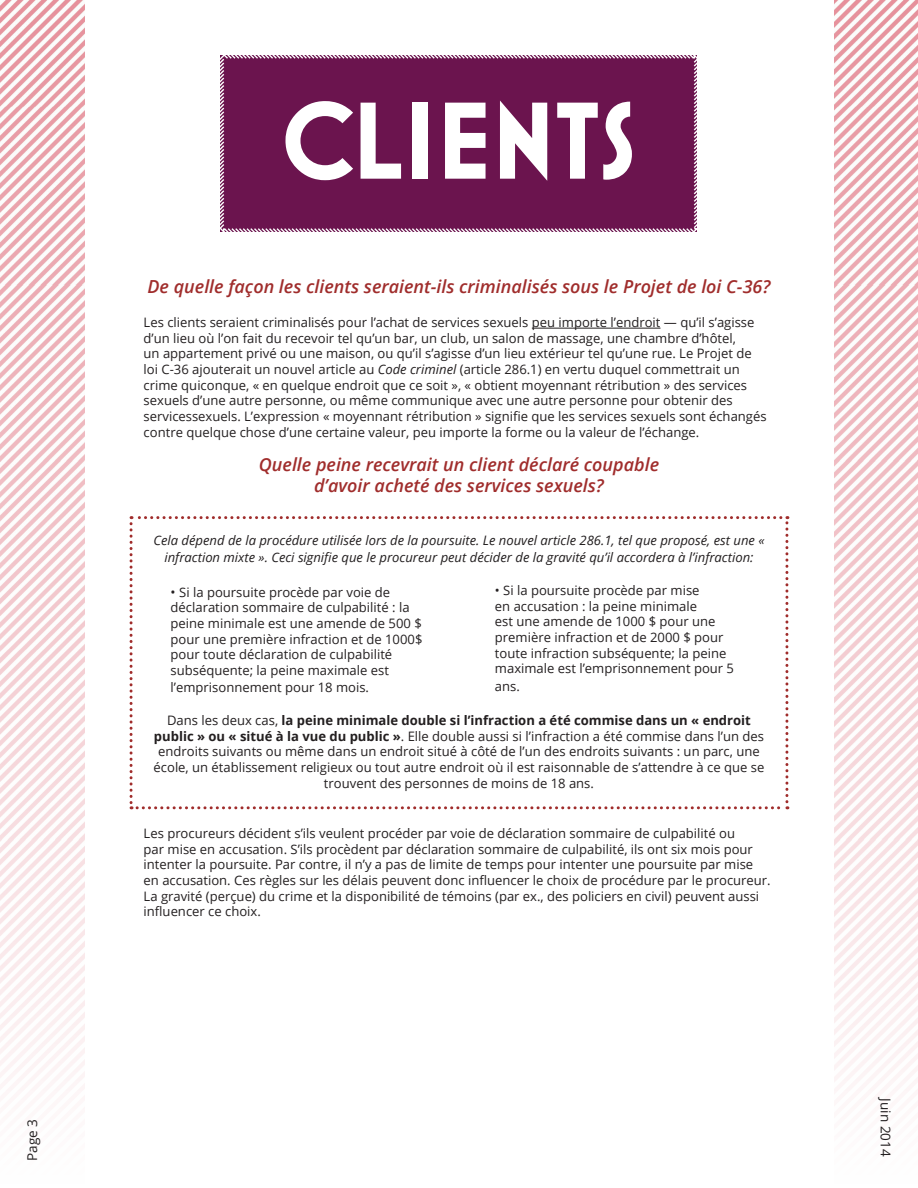
<style>
.page{position:relative;width:918px;height:1188px;background:#fff}
.page>*{position:absolute;margin:0;border:0;box-sizing:border-box;transform-origin:0 0}
.t1{font:700 111px "Mostra One";color:#fff}
.t2{font:italic 600 18px/21.6px "Open Sans";color:#a02d2c;text-align:center}
.t3{font:13.5px "Open Sans";color:#231f20}
.t4{font:13.05px/15.6px "Open Sans";color:#231f20}
.t5{font:italic 13.05px/17.2px "Open Sans";color:#231f20;text-align:center}
.s1{font-style:italic}
.s2{font-size:13.5px}
.s3{font-weight:700}
</style>
<div class="page">
<img style="left:0;top:0;width:85px;height:1081px">
<img style="left:834px;top:0;width:84px;height:1081px">
<svg style="left:130px;top:516px;width:658px;height:293px"></svg>
<hr style="left:532px;top:328px;width:128px;height:1px;background:#231f20">
<div style="left:220px;top:55px;width:477px;height:177px;background:#6b144e"></div>
<p class="t3" style="left:23px;top:1161px;width:43px;rotate:-90deg">Page 3</p>
<h1 class="t1" style="left:282px;top:78px;width:356px">CLIENTS</h1>
<h2 class="t2" style="left:148px;top:276px;width:624px">De quelle façon les clients seraient-ils criminalisés sous le Projet de loi C-36?</h2>
<p class="t4" style="left:144px;top:314px;width:624px">Les clients seraient criminalisés pour l’achat de services sexuels peu importe l’endroit — qu’il s’agisse d’un lieu où l’on fait du recevoir tel qu’un bar, un club, un salon de massage, une chambre d’hôtel,<br>un appartement privé ou une maison, ou qu’il s’agisse d’un lieu extérieur tel qu’une rue. Le Projet de loi C-36 ajouterait un nouvel article au <span class="s1">Code criminel</span> (article 286.1) en vertu duquel commettrait un crime quiconque, « en quelque endroit que ce soit », « obtient moyennant rétribution » des services sexuels d’une autre personne, ou même communique avec une autre personne pour obtenir des servicessexuels. L’expression « moyennant rétribution » signifie que les services sexuels sont échangés contre quelque chose d’une certaine valeur, peu importe la forme ou la valeur de l’échange.</p>
<h2 class="t2" style="left:259px;top:453px;width:402px">Quelle peine recevrait un client déclaré coupable d’avoir acheté des services sexuels?</h2>
<p class="t5" style="left:153px;top:531px;width:613px">Cela dépend de la procédure utilisée lors de la poursuite. Le nouvel article 286.1, tel que proposé, est une « infraction mixte ». Ceci signifie que le procureur peut décider de la gravité qu’il accordera à l’infraction:</p>
<p class="t4" style="left:171px;top:584px;width:253px"><span class="s2">•</span> Si la poursuite procède par voie de déclaration sommaire de culpabilité : la peine minimale est une amende de 500 $ pour une première infraction et de 1000$ pour toute déclaration de culpabilité subséquente; la peine maximale est</p>
<p class="t4" style="left:171px;top:679px;width:200px">l’emprisonnement pour 18 mois.</p>
<p class="t4" style="left:495px;top:582px;width:241px">• Si la poursuite procède par mise<br>en accusation : la peine minimale<br>est une amende de 1000 $ pour une première infraction et de 2000 $ pour toute infraction subséquente; la peine maximale est l’emprisonnement pour 5</p>
<p class="t4" style="left:495px;top:678px;width:26px">ans.</p>
<p class="t4" style="left:154px;top:712px;width:612px;text-align:center">Dans les deux cas, <span class="s3">la peine minimale double si l’infraction a été commise dans un « endroit public » ou « situé à la vue du public »</span>. Elle double aussi si l’infraction a été commise dans l’un des endroits suivants ou même dans un endroit situé à côté de l’un des endroits suivants : un parc, une école, un établissement religieux ou tout autre endroit où il est raisonnable de s’attendre à ce que se trouvent des personnes de moins de 18 ans.</p>
<p class="t4" style="left:144px;top:825px;width:629px">Les procureurs décident s’ils veulent procéder par voie de déclaration sommaire de culpabilité ou<br>par mise en accusation. S’ils procèdent par déclaration sommaire de culpabilité, ils ont six mois pour intenter la poursuite. Par contre, il n’y a pas de limite de temps pour intenter une poursuite par mise en accusation. Ces règles sur les délais peuvent donc influencer le choix de procédure par le procureur.<br>La gravité (perçue) du crime et la disponibilité de témoins (par ex., des policiers en civil) peuvent aussi influencer ce choix.</p>
<p class="t3" style="left:895px;top:1098px;width:59px;rotate:90deg">Juin 2014</p>
</div>
